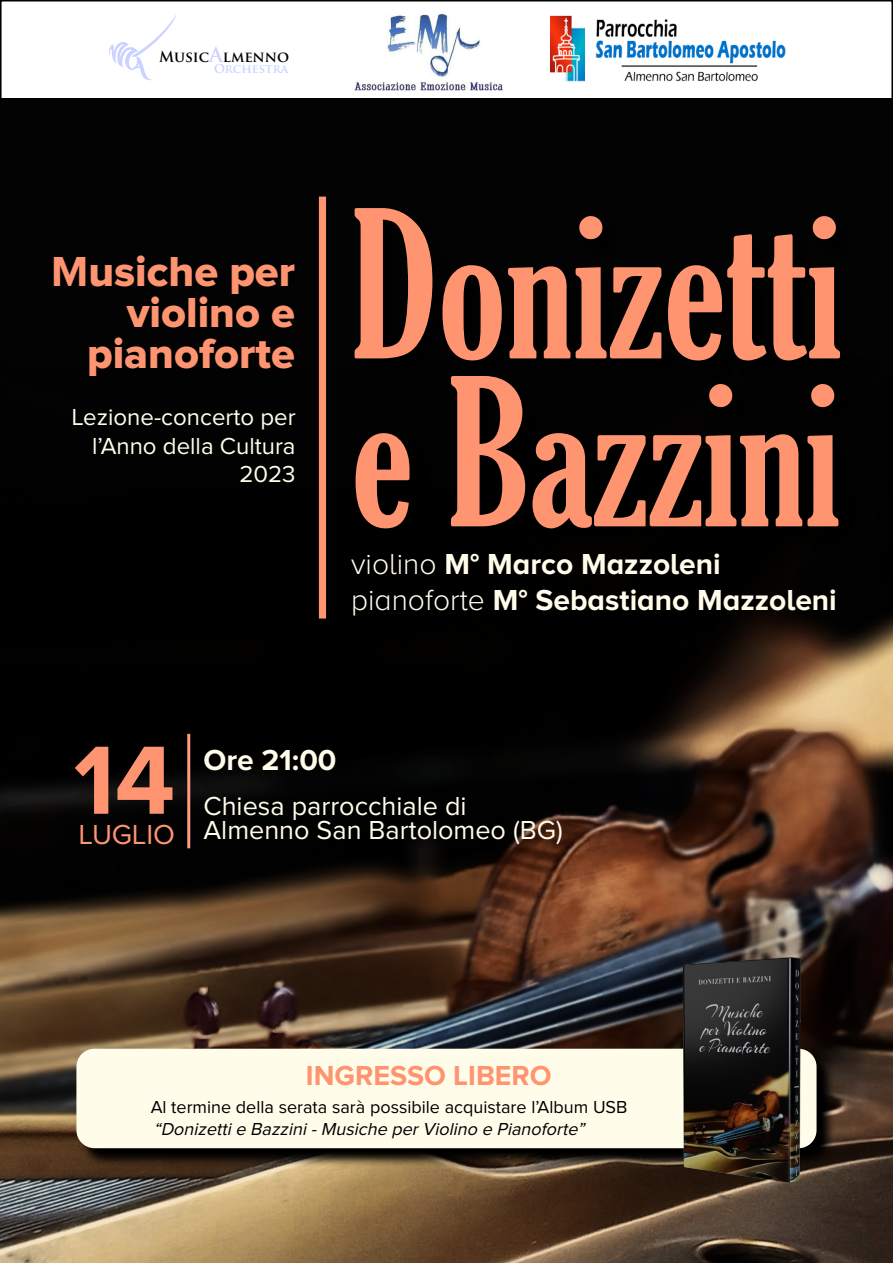
<style>
.page{position:relative;width:893px;height:1263px;background:#fff}
.page>*{position:absolute;margin:0;border:0;box-sizing:border-box;transform-origin:0 0}
.t1{font:extra-condensed 198px/167.9px "Gloucester";color:#ff9470}
.t2{font:700 100.5px "Proxima Nova";color:#ff9470}
.t3{font:43.5px/41.1px "Proxima Nova Extrabld";color:#ff9470;text-align:right}
.t4{font:700 30px/36px "Proxima Nova A";color:#fffdea}
.t5{font:700 30px "Proxima Nova";color:#fffdea}
.t6{font:700 28.5px "Proxima Nova";color:#ff9470}
.t7{font:28.5px "Proxima Nova";color:#ff9470}
.t8{font:27px/24px "Proxima Nova";color:#fffdea}
.t9{font:24px/28.8px "Proxima Nova";color:#fffdea;text-align:right}
.t10{font:18px "Proxima Nova";color:#000}
.t11{font:italic 18px "Proxima Nova";color:#000}
.t12{font:700 14.55px "Trajan Pro";letter-spacing:-.01em;color:#000}
.t13{font:700 12px "Trajan Pro";color:#cad3ff}
.s1{font-size:19.95px;color:#cad3ff}
.s2{font-family:"Proxima Nova A";font-weight:700}
.s3{font-weight:300}
</style>
<div class="page">
<img style="left:0;top:100px;width:893px;height:1163px">
<div style="left:0;top:0;width:893px;height:100px;border:2px solid #000"></div>
<hr style="left:187px;top:734px;width:3px;height:114px;background:#ff9e7d">
<svg style="left:109px;top:15px;width:67px;height:65px"></svg>
<img style="left:354px;top:13px;width:149px;height:77px">
<img style="left:550px;top:15px;width:236px;height:67px">
<svg style="left:79px;top:1051px;width:537px;height:116px;background:#31281c"></svg>
<div style="left:76px;top:1049px;width:740px;height:99px;background:#fffdea;border-radius:18px"></div>
<img style="left:616px;top:946px;width:247px;height:246px">
<div style="left:357px;top:210px;width:503px;height:339px;background:#000"></div>
<div style="left:319px;top:197px;width:7px;height:421px;background:#ff9470"></div>
<p class="t12" style="left:159px;top:47px;width:132px">Music<span class="s1">A</span>lmenno</p>
<p class="t13" style="left:214px;top:61px;width:76px">Orchestra</p>
<h3 class="t3" style="left:51px;top:252px;width:245px"><span class="s2">M</span>usiche per violino e pianoforte</h3>
<p class="t9" style="left:72px;top:403px;width:225px">Lezione-concerto per l’Anno della Cultura<br>2023</p>
<h1 class="t1" style="left:351px;top:203px;width:492px">Donizetti e Bazzini</h1>
<p class="t4" style="left:351px;top:545px;width:487px"><span class="s3">violino</span> M° Marco Mazzoleni <span class="s3">pianoforte</span> M° Sebastiano Mazzoleni</p>
<h2 class="t2" style="left:74px;top:722px;width:103px">14</h2>
<p class="t7" style="left:79px;top:821px;width:98px">LUGLIO</p>
<p class="t5" style="left:203px;top:743px;width:135px">Ore 21:00</p>
<p class="t8" style="left:203px;top:795px;width:361px">Chiesa parrocchiale di<br>Almenno San Bartolomeo (BG)</p>
<p class="t6" style="left:306px;top:1059px;width:247px">INGRESSO LIBERO</p>
<p class="t10" style="left:151px;top:1099px;width:478px">Al termine della serata sarà possibile acquistare l’Album USB</p>
<p class="t11" style="left:154px;top:1120px;width:436px">“Donizettie Bazzini-Musiche perViolino e Pianoforte”</p>
</div>
